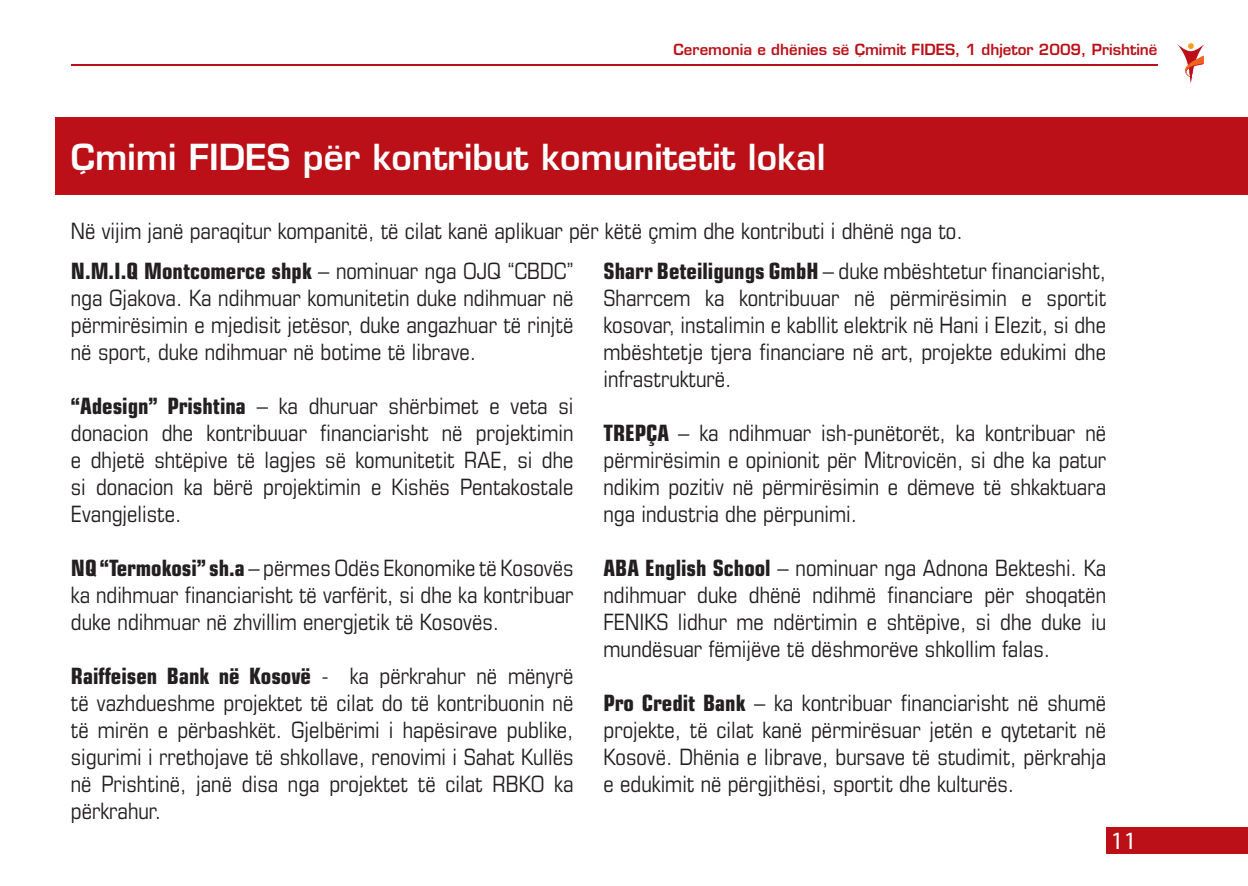
<style>
.page{position:relative;width:1248px;height:886px;background:#fff}
.page>*{position:absolute;margin:0;border:0;box-sizing:border-box;transform-origin:0 0}
.t1{font:600 35px "Eurostile";color:#fff}
.t2{font:25px "Myriad Pro";color:#fff}
.t3{font:condensed 22.5px/27px "Eurostile";color:#231f20;text-align:justify}
.t4{font:600 15px "Eurostile";color:#bb1018}
.s1{font-weight:700}
</style>
<div class="page">
<svg style="left:1177px;top:43px;width:27px;height:40px"></svg>
<hr style="left:71px;top:65px;width:1086px;height:1px;background:#bb1018">
<div style="left:1106px;top:827px;width:141px;height:27px;background:#bb1018"></div>
<div style="left:56px;top:117px;width:1191px;height:78px;background:#bb1018"></div>
<p class="t4" style="left:673px;top:40px;width:485px">Ceremonia e dhënies së Çmimit FIDES, 1 dhjetor 2009, Prishtinë</p>
<h1 class="t1" style="left:71px;top:135px;width:756px">Çmimi FIDES për kontribut komunitetit lokal</h1>
<p class="t3" style="left:71px;top:210px;width:893px;line-height:40.2px">Në vijim janë paraqitur kompanitë, të cilat kanë aplikuar për këtë çmim dhe kontributi i dhënë nga to.<br><span class="s1">N.M.I.Q Montcomerce shpk</span> – nominuar nga OJQ “CBDC”</p>
<p class="t3" style="left:71px;top:284px;width:504px">nga Gjakova. Ka ndihmuar komunitetin duke ndihmuar në përmirësimin e mjedisit jetësor, duke angazhuar të rinjtë në sport, duke ndihmuar në botime të librave.</p>
<p class="t3" style="left:71px;top:392px;width:504px"><span class="s1">“Adesign” Prishtina</span> – ka dhuruar shërbimet e veta si donacion dhe kontribuuar financiarisht në projektimin e dhjetë shtëpive të lagjes së komunitetit RAE, si dhe si donacion ka bërë projektimin e Kishës Pentakostale Evangjeliste.</p>
<p class="t3" style="left:71px;top:554px;width:504px"><span class="s1">NQ “Termokosi” sh.a</span> – përmes Odës Ekonomike të Kosovës ka ndihmuar financiarisht të varfërit, si dhe ka kontribuar duke ndihmuar në zhvillim energjetik të Kosovës.</p>
<p class="t3" style="left:71px;top:662px;width:504px"><span class="s1">Raiffeisen Bank në Kosovë</span> - ka përkrahur në mënyrë të vazhdueshme projektet të cilat do të kontribuonin në të mirën e përbashkët. Gjelbërimi i hapësirave publike, sigurimi i rrethojave të shkollave, renovimi i Sahat Kullës në Prishtinë, janë disa nga projektet të cilat RBKO ka përkrahur.</p>
<p class="t3" style="left:603px;top:257px;width:504px"><span class="s1">Sharr Beteiligungs GmbH</span> – duke mbështetur financiarisht, Sharrcem ka kontribuuar në përmirësimin e sportit kosovar, instalimin e kabllit elektrik në Hani i Elezit, si dhe mbështetje tjera financiare në art, projekte edukimi dhe infrastrukturë.</p>
<p class="t3" style="left:603px;top:419px;width:504px"><span class="s1">TREPÇA</span> – ka ndihmuar ish-punëtorët, ka kontribuar në përmirësimin e opinionit për Mitrovicën, si dhe ka patur ndikim pozitiv në përmirësimin e dëmeve të shkaktuara nga industria dhe përpunimi.</p>
<p class="t3" style="left:603px;top:554px;width:504px"><span class="s1">ABA English School</span> – nominuar nga Adnona Bekteshi. Ka ndihmuar duke dhënë ndihmë financiare për shoqatën FENIKS lidhur me ndërtimin e shtëpive, si dhe duke iu mundësuar fëmijëve të dëshmorëve shkollim falas.</p>
<p class="t3" style="left:603px;top:689px;width:504px"><span class="s1">Pro Credit Bank</span> – ka kontribuar financiarisht në shumë projekte, të cilat kanë përmirësuar jetën e qytetarit në Kosovë. Dhënia e librave, bursave të studimit, përkrahja e edukimit në përgjithësi, sportit dhe kulturës.</p>
<p class="t2" style="left:1110px;top:825px;width:27px">11</p>
</div>
